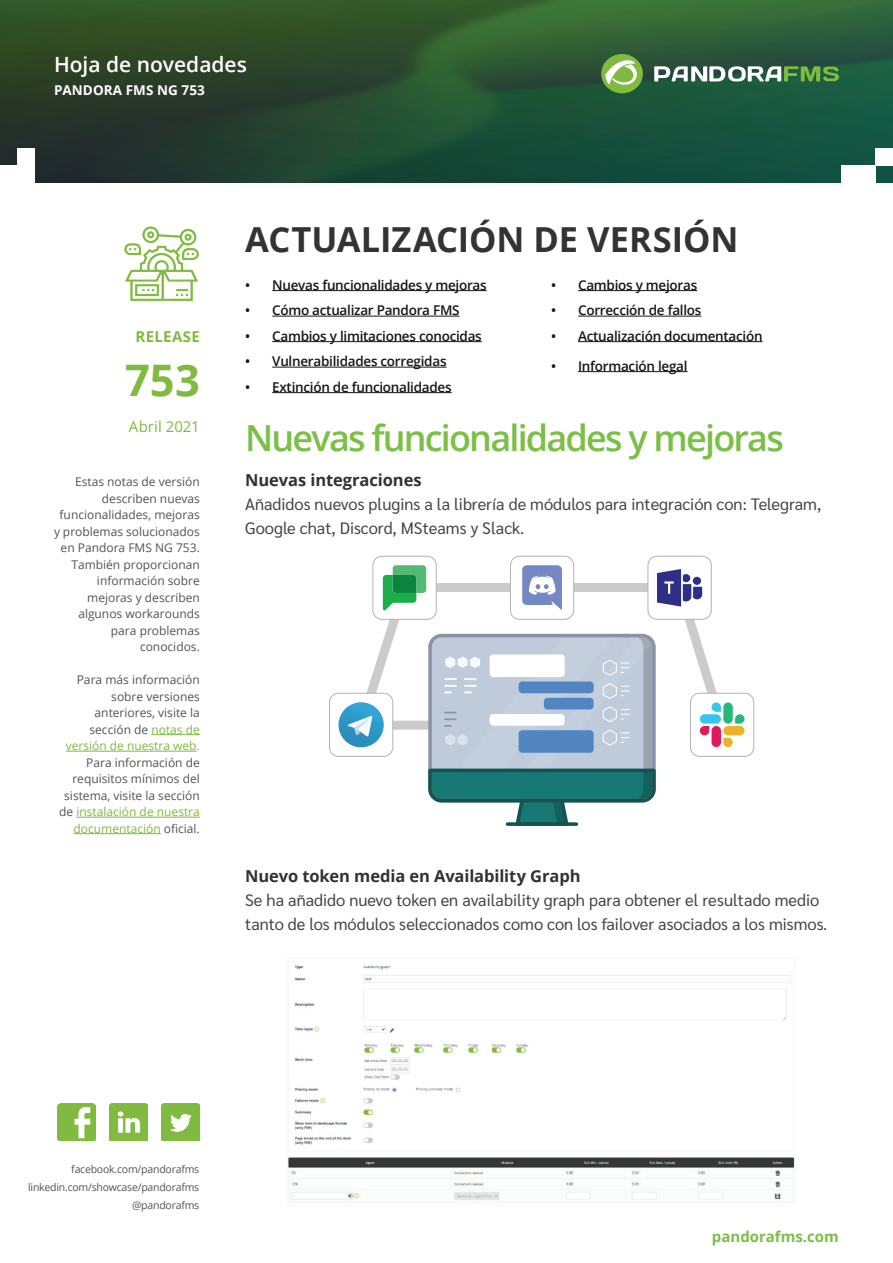
<style>
.page{position:relative;width:893px;height:1263px;background:#fff}
.page>*{position:absolute;margin:0;border:0;box-sizing:border-box;transform-origin:0 0}
.t1{font:700 43.5px "Open Sans";color:#80ba41}
.t2{font:600 36px "Open Sans";letter-spacing:-.05em;color:#7bbf47}
.t3{font:700 34.5px "Open Sans";letter-spacing:-.005em;color:#323332}
.t4{font:600 21px "Open Sans";color:#fff}
.t5{font:16.5px/24px "Sarabun";color:#434445}
.t6{font:700 16.5px "Open Sans";letter-spacing:-.005em;color:#313232}
.t7{font:700 15px "Open Sans";color:#7bbf47}
.t8{font:15px "Open Sans";color:#80ba41}
.t9{font:700 15px "Open Sans";letter-spacing:.02em;color:#80ba41}
.t10{font:600 13.5px "Open Sans";letter-spacing:-.02em;color:#161515}
.t11{font:700 13.5px "Open Sans";letter-spacing:.005em;color:#fff}
.t12{font:12px/16.5px "Open Sans";color:#515457;text-align:right}
.t13{font:10.5px/18px "Open Sans";letter-spacing:-.02em;color:#515457;text-align:right}
.s1{color:#80b941}
</style>
<div class="page">
<img style="left:1px;top:0;width:892px;height:182px">
<img style="left:162px;top:1104px;width:37px;height:37px">
<img style="left:110px;top:1104px;width:37px;height:37px">
<img style="left:58px;top:1104px;width:37px;height:37px">
<hr style="left:151px;top:734px;width:49px;height:1px;background:#80b941">
<hr style="left:66px;top:751px;width:131px;height:1px;background:#80b941">
<hr style="left:76px;top:817px;width:124px;height:1px;background:#80b941">
<hr style="left:74px;top:833px;width:87px;height:1px;background:#80b941">
<img style="left:124px;top:226px;width:75px;height:75px">
<hr style="left:272px;top:290px;width:215px;height:1px;background:#161515">
<hr style="left:272px;top:316px;width:188px;height:1px;background:#161515">
<hr style="left:272px;top:341px;width:210px;height:1px;background:#161515">
<hr style="left:272px;top:367px;width:175px;height:1px;background:#161515">
<hr style="left:272px;top:392px;width:180px;height:1px;background:#161515">
<hr style="left:578px;top:290px;width:119px;height:1px;background:#161515">
<hr style="left:578px;top:316px;width:123px;height:1px;background:#161515">
<hr style="left:578px;top:341px;width:184px;height:1px;background:#161515">
<hr style="left:578px;top:371px;width:110px;height:1px;background:#161515">
<svg style="left:601px;top:54px;width:42px;height:39px;background:#84b163"></svg>
<svg style="left:654px;top:66px;width:185px;height:16px"></svg>
<div style="left:0;top:166px;width:34px;height:17px;background:#fff"></div>
<div style="left:842px;top:166px;width:34px;height:17px;background:#fff"></div>
<div style="left:17px;top:149px;width:17px;height:34px;background:#fff"></div>
<div style="left:876px;top:149px;width:17px;height:17px;background:#fff"></div>
<svg style="left:349px;top:578px;width:384px;height:159px"></svg>
<svg style="left:329px;top:693px;width:64px;height:63px"></svg>
<svg style="left:690px;top:693px;width:64px;height:63px"></svg>
<div style="left:647px;top:556px;width:65px;height:64px;border:1px solid #b3b3b3;border-radius:9px"></div>
<svg style="left:648px;top:556px;width:63px;height:63px"></svg>
<svg style="left:510px;top:556px;width:64px;height:63px"></svg>
<div style="left:372px;top:556px;width:65px;height:64px;border:1px solid #b3b3b3;border-radius:9px"></div>
<svg style="left:373px;top:556px;width:63px;height:63px"></svg>
<svg style="left:426px;top:635px;width:231px;height:191px"></svg>
<img style="left:288px;top:965px;width:507px;height:238px">
<h3 class="t4" style="left:54px;top:50px;width:194px">Hoja de novedades</h3>
<p class="t11" style="left:54px;top:81px;width:152px">PANDORA FMS NG 753</p>
<p class="t9" style="left:136px;top:326px;width:66px">RELEASE</p>
<h1 class="t1" style="left:125px;top:349px;width:76px">753</h1>
<p class="t8" style="left:129px;top:416px;width:73px">Abril 2021</p>
<p class="t12" style="left:54px;top:473px;width:147px">Estas notas de versión describen nuevas funcionalidades, mejoras y problemas solucionados en Pandora FMS NG 753.<br>También proporcionan información sobre mejoras y describen algunos workarounds para problemas conocidos.</p>
<p class="t12" style="left:66px;top:671px;width:136px">Para más información sobre versiones anteriores, visite la sección de <span class="s1">notas de versión de nuestra web.</span></p>
<p class="t12" style="left:59px;top:754px;width:142px">Para información de requisitos mínimos del sistema, visite la sección de <span class="s1">instalación de nuestra documentación</span> oficial.</p>
<h3 class="t3" style="left:245px;top:215px;width:495px">ACTUALIZACIÓN DE VERSIÓN</h3>
<p class="t10" style="left:245px;top:275px;width:243px">• Nuevas funcionalidades y mejoras</p>
<p class="t10" style="left:245px;top:301px;width:216px">• Cómo actualizar Pandora FMS</p>
<p class="t10" style="left:245px;top:326px;width:238px">• Cambios y limitaciones conocidas</p>
<p class="t10" style="left:245px;top:352px;width:203px">• Vulnerabilidades corregidas</p>
<p class="t10" style="left:245px;top:377px;width:208px">• Extinción de funcionalidades</p>
<p class="t10" style="left:551px;top:275px;width:148px">• Cambios y mejoras</p>
<p class="t10" style="left:551px;top:301px;width:152px">• Corrección de fallos</p>
<p class="t10" style="left:551px;top:326px;width:213px">• Actualización documentación</p>
<p class="t10" style="left:551px;top:356px;width:138px">• Información legal</p>
<h2 class="t2" style="left:245px;top:413px;width:540px">Nuevas funcionalidades y mejoras</h2>
<h3 class="t6" style="left:245px;top:468px;width:178px">Nuevas integraciones</h3>
<h3 class="t5" style="left:245px;top:492px;width:578px">Añadidos nuevos plugins a la librería de módulos para integración con: Telegram,<br>Google chat, Discord, MSteams y Slack.</h3>
<h3 class="t6" style="left:245px;top:864px;width:337px">Nuevo token media en Availability Graph</h3>
<h3 class="t5" style="left:245px;top:888px;width:584px">Se ha añadido nuevo token en availability graph para obtener el resultado medio tanto de los módulos seleccionados como con los failover asociados a los mismos.</h3>
<p class="t13" style="left:28px;top:1160px;width:173px">facebook.com/pandorafms linkedin.com/showcase/pandorafms @pandorafms</p>
<p class="t7" style="left:712px;top:1226px;width:129px">pandorafms.com</p>
</div>
